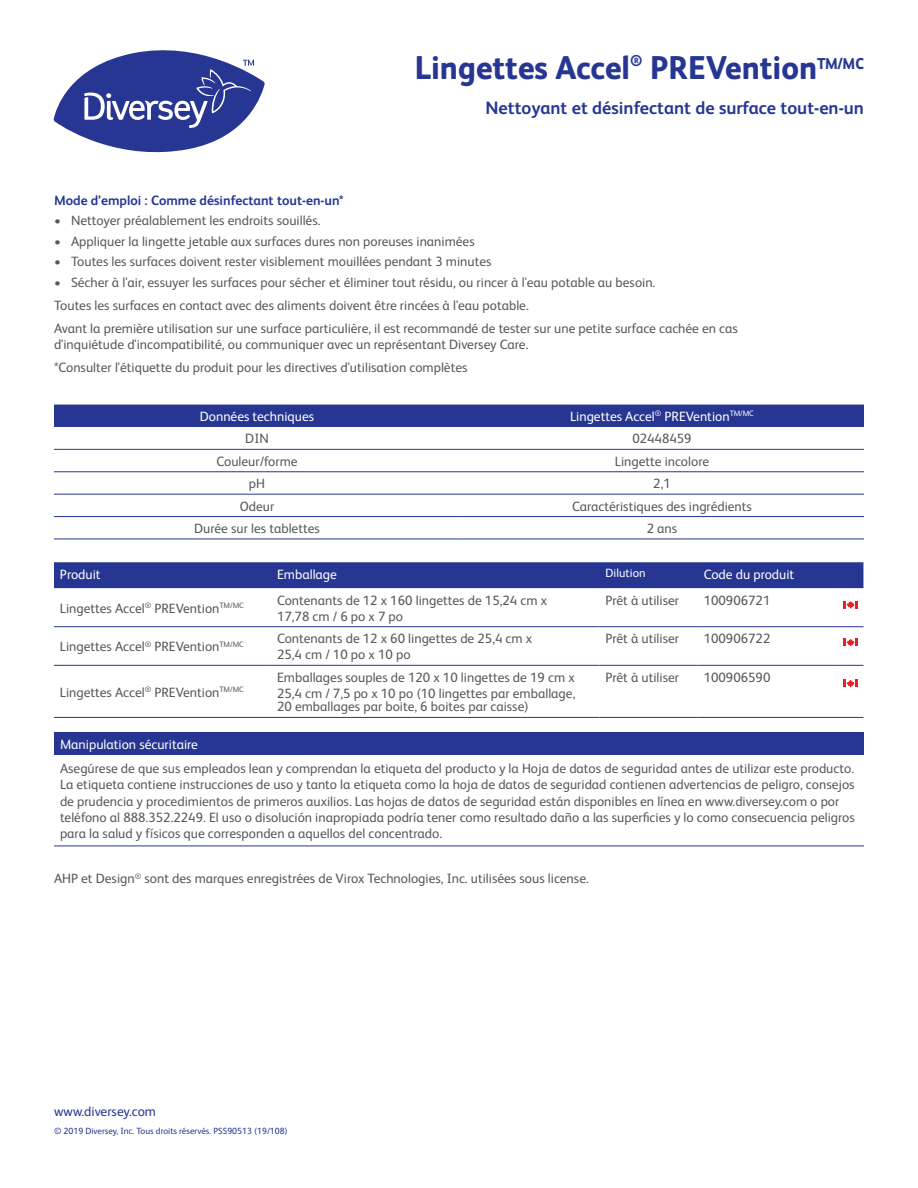
<style>
.page{position:relative;width:918px;height:1188px;background:#fff}
.page>*{position:absolute;margin:0;border:0;box-sizing:border-box;transform-origin:0 0}
.t1{font:800 33px "FS Albert Pro";color:#263692;scale:.95 1}
.t2{font:700 18px "FS Albert Pro";color:#263692}
.t3{font:13.5px/16.2px "FS Albert Pro";color:#57585a}
.t4{font:13.5px "FS Albert Pro";color:#fff}
.t5{font:700 13.5px "FS Albert Pro";color:#263692}
.t6{font:13.5px "FS Albert Pro";color:#263692}
.t7{font:12px "FS Albert Pro";letter-spacing:.01em;color:#fff}
.t8{font:9px "FS Albert Pro";color:#263692}
</style>
<div class="page">
<div style="left:54px;top:562px;width:809px;height:26px;background:#263692"></div>
<hr style="left:54px;top:626px;width:217px;height:1px;background:#263692">
<hr style="left:271px;top:626px;width:328px;height:1px;background:#263692">
<hr style="left:599px;top:626px;width:99px;height:1px;background:#263692">
<hr style="left:698px;top:626px;width:139px;height:1px;background:#263692">
<svg style="left:837px;top:626px;width:26px;height:1px"></svg>
<hr style="left:54px;top:665px;width:217px;height:1px;background:#263692">
<hr style="left:271px;top:665px;width:328px;height:1px;background:#263692">
<hr style="left:599px;top:665px;width:99px;height:1px;background:#263692">
<hr style="left:698px;top:665px;width:139px;height:1px;background:#263692">
<svg style="left:837px;top:665px;width:26px;height:1px"></svg>
<hr style="left:54px;top:717px;width:217px;height:1px;background:#263692">
<hr style="left:271px;top:717px;width:328px;height:1px;background:#263692">
<hr style="left:599px;top:717px;width:99px;height:1px;background:#263692">
<hr style="left:698px;top:717px;width:139px;height:1px;background:#263692">
<svg style="left:837px;top:717px;width:26px;height:1px"></svg>
<div style="left:54px;top:732px;width:810px;height:23px;background:#263692"></div>
<hr style="left:54px;top:846px;width:810px;height:1px;background:#263692">
<svg style="left:844px;top:601px;width:13px;height:7px"></svg>
<svg style="left:844px;top:639px;width:13px;height:7px"></svg>
<svg style="left:844px;top:680px;width:13px;height:7px"></svg>
<div style="left:54px;top:405px;width:810px;height:22px;background:#263692"></div>
<hr style="left:54px;top:471px;width:406px;height:1px;background:#263692">
<hr style="left:460px;top:471px;width:404px;height:1px;background:#263692">
<hr style="left:54px;top:494px;width:406px;height:1px;background:#263692">
<hr style="left:460px;top:494px;width:404px;height:1px;background:#263692">
<hr style="left:54px;top:516px;width:406px;height:1px;background:#263692">
<hr style="left:460px;top:516px;width:404px;height:1px;background:#263692">
<hr style="left:54px;top:539px;width:406px;height:1px;background:#263692">
<hr style="left:460px;top:539px;width:404px;height:1px;background:#263692">
<hr style="left:54px;top:449px;width:406px;height:1px;background:#263692">
<hr style="left:460px;top:449px;width:404px;height:1px;background:#263692">
<svg style="left:53px;top:50px;width:212px;height:103px"></svg>
<h1 class="t1" style="left:415px;top:42px;width:474px">Lingettes Accel<sup>®</sup> PREVention<sup>TM/MC</sup></h1>
<h2 class="t2" style="left:486px;top:96px;width:380px">Nettoyant et désinfectant de surface tout-en-un</h2>
<p class="t5" style="left:54px;top:191px;width:291px">Mode d’emploi : Comme désinfectant tout-en-un*</p>
<p class="t3" style="left:54px;top:212px;width:268px">• Nettoyer préalablement les endroits souillés.</p>
<p class="t3" style="left:54px;top:232px;width:422px">• Appliquer la lingette jetable aux surfaces dures non poreuses inanimées</p>
<p class="t3" style="left:54px;top:252px;width:439px">• Toutes les surfaces doivent rester visiblement mouillées pendant 3 minutes</p>
<p class="t3" style="left:54px;top:270px;width:685px;line-height:23px">• Sécher à l'air, essuyer les surfaces pour sécher et éliminer tout résidu, ou rincer à l'eau potable au besoin.<br>Toutes les surfaces en contact avec des aliments doivent être rincées à l'eau potable.<br>Avant la première utilisation sur une surface particulière, il est recommandé de tester sur une petite surface cachée en cas</p>
<p class="t3" style="left:54px;top:332px;width:476px;line-height:23px">d'inquiétude d'incompatibilité, ou communiquer avec un représentant Diversey Care. *Consulter l'étiquette du produit pour les directives d'utilisation complètes</p>
<p class="t4" style="left:200px;top:407px;width:116px">Données techniques</p>
<p class="t4" style="left:570px;top:407px;width:185px">Lingettes Accel<sup>®</sup> PREVention<sup>TM/MC</sup></p>
<p class="t3" style="left:245px;top:430px;width:25px">DIN</p>
<p class="t3" style="left:632px;top:430px;width:61px">02448459</p>
<p class="t3" style="left:217px;top:452px;width:83px">Couleur/forme</p>
<p class="t3" style="left:615px;top:452px;width:96px">Lingette incolore</p>
<p class="t3" style="left:249px;top:474px;width:18px">pH</p>
<p class="t3" style="left:653px;top:474px;width:19px">2,1</p>
<p class="t3" style="left:240px;top:497px;width:36px">Odeur</p>
<p class="t3" style="left:572px;top:497px;width:181px">Caractéristiques des ingrédients</p>
<p class="t3" style="left:194px;top:519px;width:127px">Durée sur les tablettes</p>
<p class="t3" style="left:647px;top:519px;width:32px">2 ans</p>
<p class="t4" style="left:60px;top:564px;width:42px">Produit</p>
<p class="t4" style="left:277px;top:564px;width:61px">Emballage</p>
<p class="t7" style="left:605px;top:565px;width:42px">Dilution</p>
<p class="t4" style="left:704px;top:564px;width:92px">Code du produit</p>
<p class="t3" style="left:60px;top:599px;width:185px">Lingettes Accel<sup>®</sup> PREVention<sup>TM/MC</sup></p>
<p class="t3" style="left:277px;top:591px;width:271px">Contenants de 12 x 160 lingettes de 15,24 cm x<br>17,78 cm / 6 po x 7 po</p>
<p class="t3" style="left:605px;top:591px;width:75px">Prêt à utiliser</p>
<p class="t3" style="left:704px;top:591px;width:68px">100906721</p>
<p class="t3" style="left:60px;top:637px;width:185px">Lingettes Accel<sup>®</sup> PREVention<sup>TM/MC</sup></p>
<p class="t3" style="left:277px;top:629px;width:257px">Contenants de 12 x 60 lingettes de 25,4 cm x<br>25,4 cm / 10 po x 10 po</p>
<p class="t3" style="left:605px;top:629px;width:75px">Prêt à utiliser</p>
<p class="t3" style="left:704px;top:629px;width:68px">100906722</p>
<p class="t3" style="left:60px;top:683px;width:185px">Lingettes Accel<sup>®</sup> PREVention<sup>TM/MC</sup></p>
<p class="t3" style="left:277px;top:668px;width:300px">Emballages souples de 120 x 10 lingettes de 19 cm x<br>25,4 cm / 7,5 po x 10 po (10 lingettes par emballage,</p>
<p class="t3" style="left:277px;top:698px;width:253px">20 emballages par boite, 6 boites par caisse)</p>
<p class="t3" style="left:605px;top:668px;width:75px">Prêt à utiliser</p>
<p class="t3" style="left:704px;top:668px;width:68px">100906590</p>
<p class="t4" style="left:60px;top:735px;width:140px">Manipulation sécuritaire</p>
<p class="t3" style="left:60px;top:759px;width:796px">Asegúrese de que sus empleados lean y comprendan la etiqueta del producto y la Hoja de datos de seguridad antes de utilizar este producto.<br>La etiqueta contiene instrucciones de uso y tanto la etiqueta como la hoja de datos de seguridad contienen advertencias de peligro, consejos de prudencia y procedimientos de primeros auxilios. Las hojas de datos de seguridad están disponibles en línea en www.diversey.com o por teléfono al 888.352.2249. El uso o disolución inapropiada podría tener como resultado daño a las superficies y lo como consecuencia peligros para la salud y físicos que corresponden a aquellos del concentrado.</p>
<p class="t3" style="left:54px;top:870px;width:536px">AHP et Design<sup>®</sup> sont des marques enregistrées de Virox Technologies, Inc. utilisées sous license.</p>
<p class="t6" style="left:54px;top:1102px;width:104px">www.diversey.com</p>
<p class="t8" style="left:54px;top:1125px;width:235px">© 2019 Diversey, Inc. Tous droits réservés. PSS90513 (19/108)</p>
</div>
